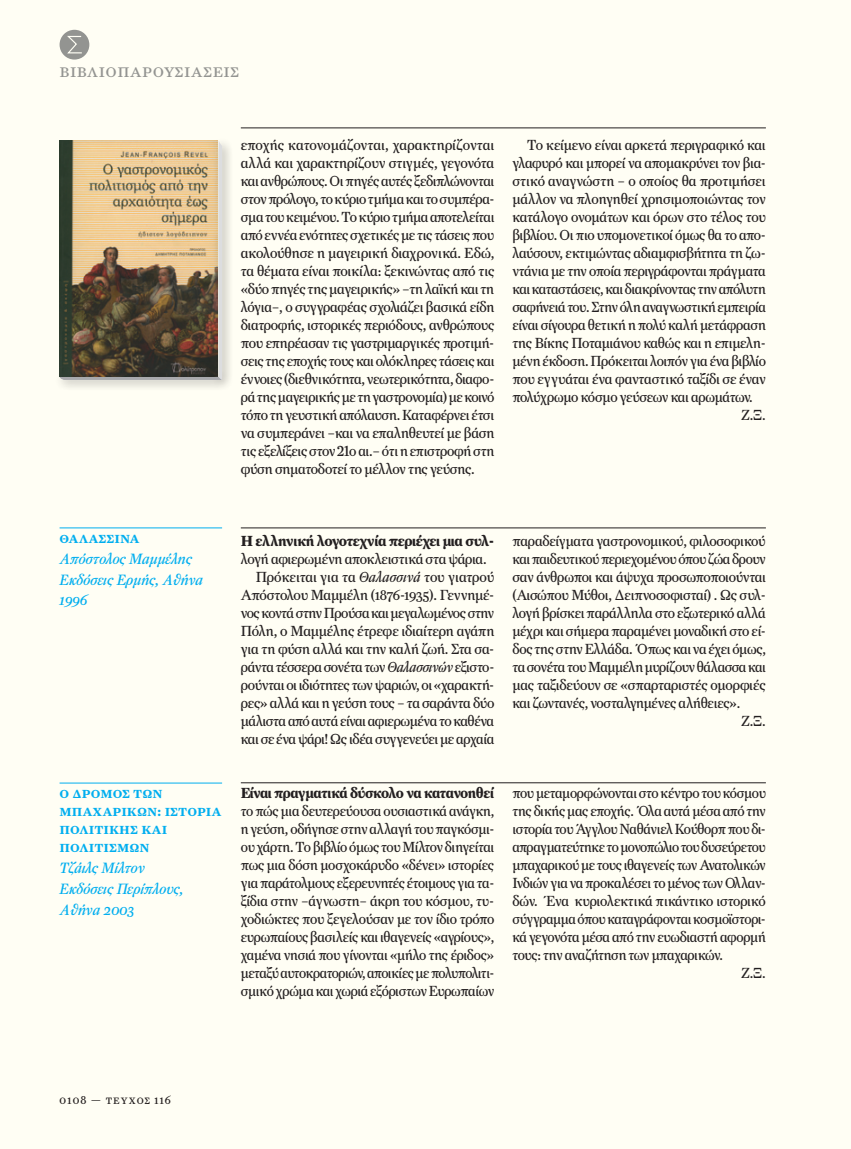
<style>
.page{position:relative;width:851px;height:1149px;background:#fff}
.page>*{position:absolute;margin:0;border:0;box-sizing:border-box;transform-origin:0 0}
.t1{font:18px "Farnham Display GR";letter-spacing:.02em;color:#939598}
.t2{font:italic 15px/20.7px "Farnham Text GR";letter-spacing:-.01em;color:#00aeef}
.t3{font:15px/18px "Farnham Text GR Semi";color:#00aeef}
.t4{font:14.7px/18px "Farnham Text GR";letter-spacing:-.025em;color:#231f20;text-align:justify;scale:.93 1}
.t5{font:14.7px/18px "Farnham Text GR";letter-spacing:-.025em;color:#231f20;text-align:justify;scale:.96 1}
.t6{font:14.7px "Farnham Text GR";letter-spacing:-.025em;color:#231f20;scale:.94 1}
.t7{font:14.7px "Farnham Text GR";letter-spacing:-.025em;color:#231f20;scale:.95 1}
.t8{font:14.7px "Farnham Text GR";letter-spacing:-.045em;color:#231f20;scale:.93 1}
.t9{font:14.7px "Farnham Text GR";letter-spacing:-.025em;color:#231f20;scale:.92 1}
.t10{font:14.7px "Farnham Text GR";letter-spacing:-.005em;color:#231f20;scale:.95 1}
.t11{font:700 14.7px "Farnham Text GR";letter-spacing:-.04em;color:#231f20;scale:.95 1}
.t12{font:700 14.7px "Farnham Text GR";letter-spacing:-.04em;color:#231f20;scale:.93 1}
.t13{font:12px "Farnham Text GR";letter-spacing:.1em;color:#231f20;scale:.96 1}
.s1{font-family:"Farnham Display GR"}
.s2{font-style:italic}
</style>
<div class="page">
<div style="left:0;top:0;width:850px;height:1148px;background:#fffef4"></div>
<div style="left:52px;top:133px;width:188px;height:264px;background:#231f20;opacity:.5"></div>
<svg style="left:60px;top:140px;width:162px;height:240px;background:#bdbebe"></svg>
<img style="left:60px;top:140px;width:158px;height:236px">
<hr style="left:60px;top:527px;width:162px;height:1px;background:#00aeef">
<hr style="left:60px;top:782px;width:162px;height:1px;background:#00aeef">
<hr style="left:241px;top:128px;width:524px;height:1px;background:#231f20">
<hr style="left:241px;top:527px;width:524px;height:1px;background:#231f20">
<hr style="left:241px;top:782px;width:524px;height:1px;background:#231f20">
<p class="t1" style="left:60px;top:60px;width:181px">βιβλιοπαρουσιασεισ</p>
<p class="t5" style="left:241px;top:136px;width:266px">εποχής κατονομάζονται, χαρακτηρίζονται αλλά και χαρακτηρίζουν στιγμές, γεγονότα και ανθρώπους. Οι πηγές αυτές ξεδιπλώνονται στον πρόλογο, το κύριο τμήμα και το συμπέρα&shy;σμα του κειμένου. Το κύριο τμήμα αποτελείται από εννέα ενότητες σχετικές με τις τάσεις που ακολούθησε η μαγειρική διαχρονικά. Εδώ, τα θέματα είναι ποικίλα: ξεκινώντας από τις «δύο πηγές της μαγειρικής» –τη λαϊκή και τη λόγια–, ο συγγραφέας σχολιάζει βασικά είδη διατροφής, ιστορικές περιόδους, ανθρώπους που επηρέασαν τις γαστριμαργικές προτιμή&shy;σεις της εποχής τους και ολόκληρες τάσεις και έννοιες (διεθνικότητα, νεωτερικότητα, διαφο&shy;ρά της μαγειρικής με τη γαστρονομία) με κοινό τόπο τη γευστική απόλαυση. Καταφέρνει έτσι να συμπεράνει –και να επαληθευτεί με βάση τις εξελίξεις στον <span class="s1">21</span>ο αι.– ότι η επιστροφή στη φύση σηματοδοτεί το μέλλον της γεύσης.</p>
<p class="t7" style="left:527px;top:136px;width:252px">Το κείμενο είναι αρκετά περιγραφικό και</p>
<p class="t6" style="left:512px;top:154px;width:271px">γλαφυρό και μπορεί να απομακρύνει τον βια-</p>
<p class="t10" style="left:512px;top:172px;width:268px">στικό αναγνώστη – ο οποίος θα προτιμήσει</p>
<p class="t7" style="left:512px;top:190px;width:268px">μάλλον να πλοηγηθεί χρησιμοποιώντας τον</p>
<p class="t7" style="left:512px;top:208px;width:268px">κατάλογο ονομάτων και όρων στο τέλος του</p>
<p class="t6" style="left:512px;top:226px;width:271px">βιβλίου. Οι πιο υπομονετικοί όμως θα το απο-</p>
<p class="t6" style="left:512px;top:244px;width:271px">λαύσουν, εκτιμώντας αδιαμφισβήτητα τη ζω-</p>
<p class="t6" style="left:512px;top:262px;width:271px">ντάνια με την οποία περιγράφονται πράγματα</p>
<p class="t8" style="left:512px;top:280px;width:274px">και καταστάσεις, και διακρίνοντας την απόλυτη</p>
<p class="t4" style="left:512px;top:298px;width:274px">σαφήνειά του. Στην όλη αναγνωστική εμπειρία</p>
<p class="t6" style="left:512px;top:316px;width:271px">είναι σίγουρα θετική η πολύ καλή μετάφραση</p>
<p class="t6" style="left:512px;top:334px;width:271px">της Βίκης Ποταμιάνου καθώς και η επιμελη-</p>
<p class="t6" style="left:512px;top:352px;width:271px">μένη έκδοση. Πρόκειται λοιπόν για ένα βιβλίο</p>
<p class="t7" style="left:512px;top:370px;width:268px">που εγγυάται ένα φανταστικό ταξίδι σε έναν</p>
<p class="t6" style="left:512px;top:388px;width:257px">πολύχρωμο κόσμο γεύσεων και αρωμάτων.</p>
<p class="t7" style="left:741px;top:406px;width:27px">Ζ.Ξ.</p>
<p class="t3" style="left:60px;top:528px;width:82px">θαλασσινά</p>
<p class="t2" style="left:60px;top:549px;width:145px">Απόστολος Μαμμέλης<br>Εκδόσεις Ερμής, Αθήνα<br>1996</p>
<p class="t3" style="left:60px;top:783px;width:163px">ο δρόμος των μπαχαρικών: ιστορία πολιτικής και πολιτισμών</p>
<p class="t2" style="left:60px;top:858px;width:126px">Τζάιλς Μίλτον<br>Εκδόσεις Περίπλους,<br>Αθήνα 2003</p>
<p class="t11" style="left:241px;top:532px;width:268px">Η ελληνική λογοτεχνία περιέχει μια συλ-</p>
<p class="t7" style="left:241px;top:550px;width:260px">λογή αφιερωμένη αποκλειστικά στα ψάρια.</p>
<p class="t5" style="left:256px;top:568px;width:250px">Πρόκειται για τα <span class="s2">Θαλασσινά</span> του γιατρού</p>
<p class="t5" style="left:241px;top:586px;width:265px">Απόστολου Μαμμέλη (1876-1935). Γεννημέ-</p>
<p class="t6" style="left:241px;top:604px;width:271px">νος κοντά στην Προύσα και μεγαλωμένος στην</p>
<p class="t5" style="left:241px;top:622px;width:265px">Πόλη, ο Μαμμέλης έτρεφε ιδιαίτερη αγάπη</p>
<p class="t7" style="left:241px;top:640px;width:268px">για τη φύση αλλά και την καλή ζωή. Στα σα-</p>
<p class="t6" style="left:241px;top:658px;width:271px">ράντα τέσσερα σονέτα των <span class="s2">Θαλασσινών</span> εξιστο-</p>
<p class="t7" style="left:241px;top:676px;width:268px">ρούνται οι ιδιότητες των ψαριών, οι «χαρακτή-</p>
<p class="t7" style="left:241px;top:694px;width:268px">ρες» αλλά και η γεύση τους – τα σαράντα δύο</p>
<p class="t6" style="left:241px;top:712px;width:271px">μάλιστα από αυτά είναι αφιερωμένα το καθένα</p>
<p class="t7" style="left:241px;top:730px;width:268px">και σε ένα ψάρι! Ως ιδέα συγγενεύει με αρχαία</p>
<p class="t12" style="left:241px;top:784px;width:274px">Είναι πραγματικά δύσκολο να κατανοηθεί</p>
<p class="t4" style="left:241px;top:802px;width:274px">το πώς μια δευτερεύουσα ουσιαστικά ανάγκη, η γεύση, οδήγησε στην αλλαγή του παγκόσμι&shy;ου χάρτη. Το βιβλίο όμως του Μίλτον διηγείται πως μια δόση μοσχοκάρυδο «δένει» ιστορίες για παράτολμους εξερευνητές έτοιμους για τα&shy;ξίδια στην –άγνωστη– άκρη του κόσμου, τυ&shy;χοδιώκτες που ξεγελούσαν με τον ίδιο τρόπο ευρωπαίους βασιλείς και ιθαγενείς «αγρίους», χαμένα νησιά που γίνονται «μήλο της έριδος» μεταξύ αυτοκρατοριών, αποικίες με πολυπολιτι&shy;σμικό χρώμα και χωριά εξόριστων Ευρωπαίων</p>
<p class="t6" style="left:512px;top:532px;width:271px">παραδείγματα γαστρονομικού, φιλοσοφικού</p>
<p class="t4" style="left:512px;top:550px;width:274px">και παιδευτικού περιεχομένου όπου ζώα δρουν</p>
<p class="t7" style="left:512px;top:568px;width:268px">σαν άνθρωποι και άψυχα προσωποποιούνται</p>
<p class="t6" style="left:512px;top:586px;width:271px">(Αισώπου Μύθοι, Δειπνοσοφισταί) . Ως συλ-</p>
<p class="t6" style="left:512px;top:604px;width:271px">λογή βρίσκει παράλληλα στο εξωτερικό αλλά</p>
<p class="t6" style="left:512px;top:622px;width:271px">μέχρι και σήμερα παραμένει μοναδική στο εί-</p>
<p class="t6" style="left:512px;top:640px;width:271px">δος της στην Ελλάδα. Όπως και να έχει όμως,</p>
<p class="t4" style="left:512px;top:658px;width:274px">τα σονέτα του Μαμμέλη μυρίζουν θάλασσα και</p>
<p class="t7" style="left:512px;top:676px;width:268px">μας ταξιδεύουν σε «σπαρταριστές ομορφιές</p>
<p class="t6" style="left:512px;top:694px;width:244px">και ζωντανές, νοσταλγημένες αλήθειες».</p>
<p class="t7" style="left:741px;top:712px;width:27px">Ζ.Ξ.</p>
<p class="t4" style="left:512px;top:784px;width:274px">που μεταμορφώνονται στο κέντρο του κόσμου</p>
<p class="t4" style="left:512px;top:802px;width:274px">της δικής μας εποχής. Όλα αυτά μέσα από την</p>
<p class="t4" style="left:512px;top:820px;width:274px">ιστορία του Άγγλου Ναθάνιελ Κούθορπ που δι-</p>
<p class="t9" style="left:512px;top:838px;width:277px">απραγματεύτηκε το μονοπώλιο του δυσεύρετου</p>
<p class="t4" style="left:512px;top:856px;width:274px">μπαχαρικού με τους ιθαγενείς των Ανατολικών</p>
<p class="t4" style="left:512px;top:874px;width:274px">Ινδιών για να προκαλέσει το μένος των Ολλαν-</p>
<p class="t6" style="left:512px;top:892px;width:271px">δών. Ένα κυριολεκτικά πικάντικο ιστορικό</p>
<p class="t4" style="left:512px;top:910px;width:274px">σύγγραμμα όπου καταγράφονται κοσμοϊστορι-</p>
<p class="t4" style="left:512px;top:928px;width:274px">κά γεγονότα μέσα από την ευωδιαστή αφορμή</p>
<p class="t4" style="left:512px;top:946px;width:228px">τους: την αναζήτηση των μπαχαρικών.</p>
<p class="t7" style="left:741px;top:964px;width:27px">Ζ.Ξ.</p>
<p class="t13" style="left:60px;top:1093px;width:117px">0108 — τευχοσ 116</p>
</div>
